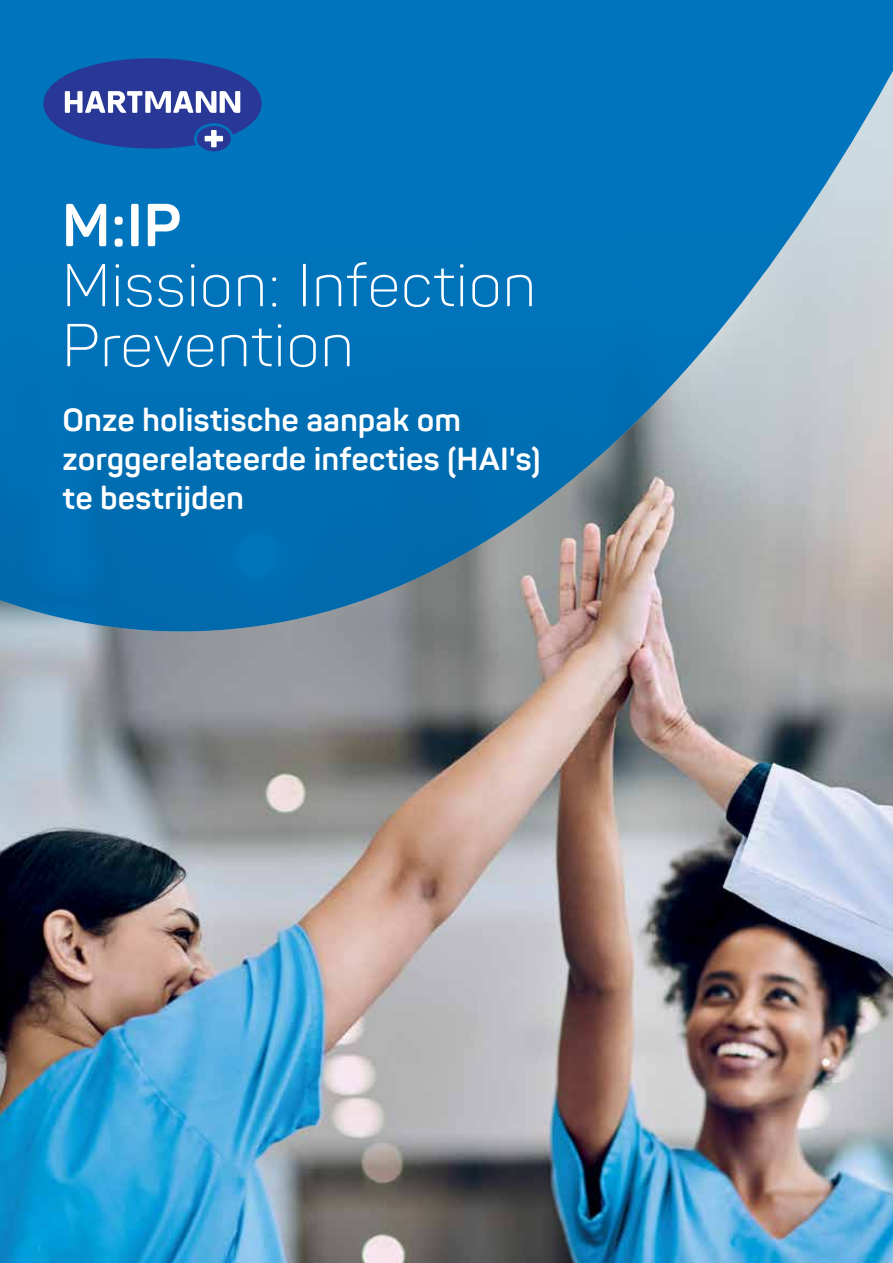
<style>
.page{position:relative;width:893px;height:1263px;background:#fff}
.page>*{position:absolute;margin:0;border:0;box-sizing:border-box;transform-origin:0 0}
.t1{font:300 59.7px/60px "Panton";color:#fff}
.t2{font:700 59.7px "Panton";color:#fff}
.t3{font:700 31.5px/39px "Panton";color:#fff}
</style>
<div class="page">
<img style="left:0;top:631px;width:893px;height:632px">
<svg style="left:0;top:0;width:893px;height:631px;background:#2a81b7"></svg>
<div style="left:197px;top:126px;width:34px;height:25px;background:#293896;border-radius:50%"></div>
<svg style="left:43px;top:58px;width:219px;height:90px;background:#395ba9"></svg>
<h1 class="t2" style="left:62px;top:188px;width:122px">M:IP</h1>
<h1 class="t1" style="left:62px;top:255px;width:477px">Mission: Infection<br>Prevention</h1>
<p class="t3" style="left:63px;top:401px;width:479px">Onze holistische aanpak om zorggerelateerde infecties (HAI's) te bestrijden</p>
</div>
